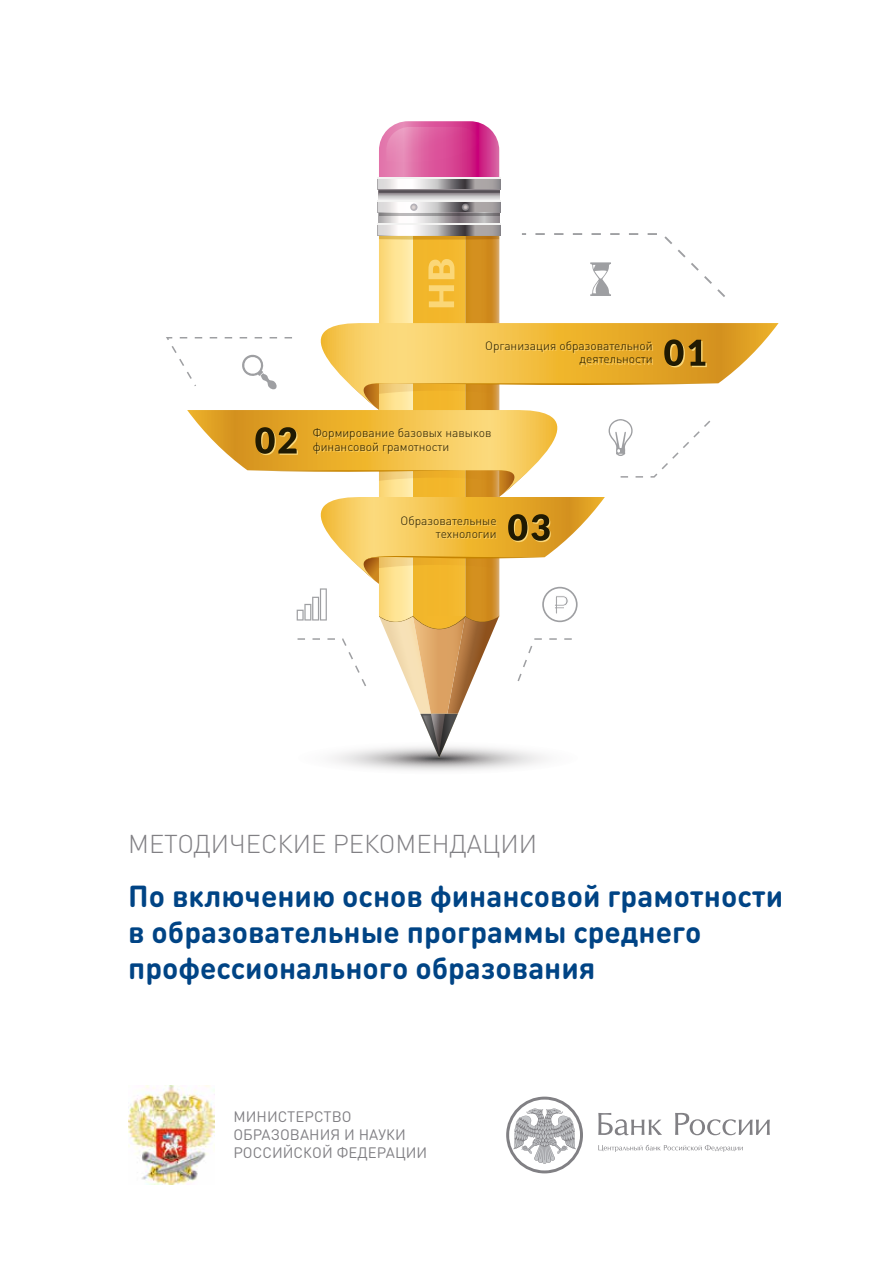
<style>
.page{position:relative;width:893px;height:1263px;background:#fff}
.page>*{position:absolute;margin:0;border:0;box-sizing:border-box;transform-origin:0 0}
.t1{font:700 30px/36px "DIN Round Pro";color:#004485}
.t2{font:300 25.5px "DIN Pro";color:#818084}
.t3{font:15px/18px "DIN Round Pro";letter-spacing:.005em;color:#818084}
.t4{font:300 12px/13.5px "DIN Pro";color:#201a02;text-align:right}
</style>
<div class="page">
<img style="left:129px;top:1085px;width:85px;height:99px">
<svg style="left:598px;top:1113px;width:64px;height:22px"></svg>
<svg style="left:675px;top:1113px;width:95px;height:22px"></svg>
<svg style="left:598px;top:1145px;width:145px;height:7px"></svg>
<svg style="left:506px;top:1096px;width:77px;height:77px"></svg>
<svg style="left:377px;top:178px;width:124px;height:12px"></svg>
<svg style="left:379px;top:192px;width:120px;height:8px"></svg>
<svg style="left:377px;top:201px;width:124px;height:12px"></svg>
<svg style="left:377px;top:224px;width:124px;height:9px"></svg>
<svg style="left:379px;top:203px;width:62px;height:9px"></svg>
<svg style="left:379px;top:216px;width:120px;height:7px"></svg>
<hr style="left:379px;top:190px;width:120px;height:2px;background:#bcbcbd">
<hr style="left:379px;top:213px;width:120px;height:3px;background:#bcbcbd">
<svg style="left:410px;top:204px;width:7px;height:7px"></svg>
<svg style="left:462px;top:204px;width:7px;height:7px"></svg>
<svg style="left:379px;top:121px;width:120px;height:56px;background:#dc5fa1"></svg>
<svg style="left:379px;top:179px;width:62px;height:9px"></svg>
<svg style="left:379px;top:226px;width:62px;height:7px"></svg>
<hr style="left:377px;top:177px;width:124px;height:1px;background:#f3f3f2">
<hr style="left:377px;top:200px;width:124px;height:1px;background:#f3f3f2">
<hr style="left:377px;top:223px;width:124px;height:1px;background:#f3f3f2">
<svg style="left:166px;top:233px;width:613px;height:538px"></svg>
<p class="t4" style="left:485px;top:338px;width:169px">Организация образовательной деятельности</p>
<p class="t4" style="left:313px;top:426px;width:180px;text-align:left">Формирование базовых навыков финансовой грамотности</p>
<p class="t4" style="left:401px;top:513px;width:98px">Образовательные технологии</p>
<h2 class="t2" style="left:128px;top:826px;width:410px">МЕТОДИЧЕСКИЕ РЕКОМЕНДАЦИИ</h2>
<h1 class="t1" style="left:128px;top:877px;width:657px">По включению основ финансовой грамотности в образовательные программы среднего профессионального образования</h1>
<p class="t3" style="left:233px;top:1107px;width:195px">МИНИСТЕРСТВО<br>ОБРАЗОВАНИЯ И НАУКИ<br>РОССИЙСКОЙ ФЕДЕРАЦИИ</p>
</div>
